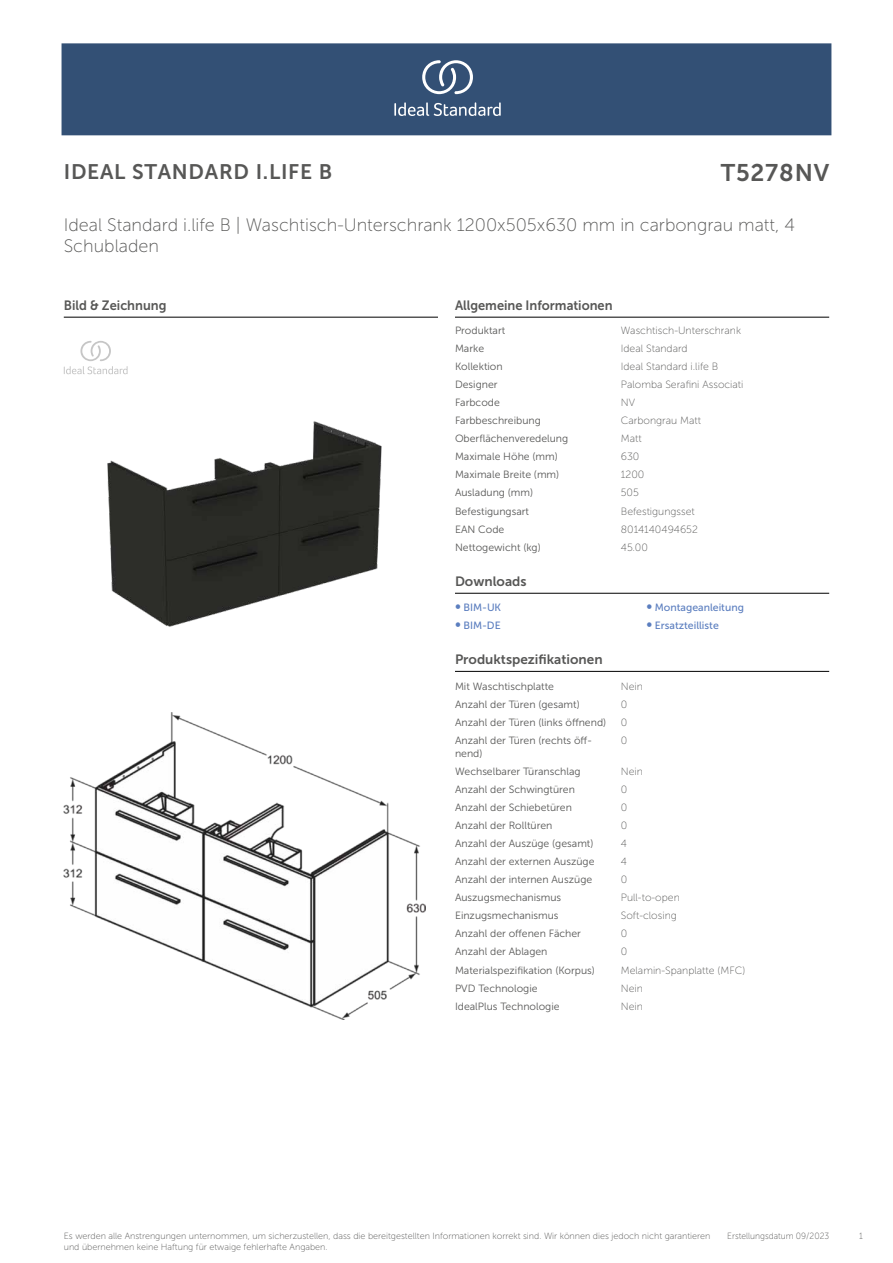
<style>
.page{position:relative;width:893px;height:1263px;background:#fff}
.page>*{position:absolute;margin:0;border:0;box-sizing:border-box;transform-origin:0 0}
.t1{font:24px "Museo Sans 700";letter-spacing:.035em;color:#575756}
.t2{font:21px "Museo Sans 700";letter-spacing:.035em;color:#575756}
.t3{font:18px/21.6px "Museo Sans 100";color:#575756}
.t4{font:13.5px "Museo Sans 700";color:#575756;scale:.95 1}
.t5{font:13.5px "Museo Sans 700";color:#575756}
.t6{font:10.5px/12.6px "Museo Sans 300";color:#575756}
.t7{font:10.5px "Museo Sans 100";color:#575756}
.t8{font:10.5px "Museo Sans 500";color:#5b7ebf}
.t9{font:9px "Museo Sans 100";color:#575756}
.t10{font:9px "Museo Sans 100";color:#575756;scale:.95 1}
.s1{font-size:15px}
</style>
<div class="page">
<div style="left:62px;top:43px;width:769px;height:92px;background:#335075"></div>
<svg style="left:394px;top:102px;width:107px;height:14px"></svg>
<svg style="left:422px;top:60px;width:51px;height:34px"></svg>
<hr style="left:455px;top:317px;width:374px;height:1px;background:#000">
<hr style="left:455px;top:593px;width:374px;height:1px;background:#000">
<hr style="left:455px;top:671px;width:374px;height:1px;background:#000">
<hr style="left:64px;top:317px;width:374px;height:1px;background:#000">
<svg style="left:64px;top:341px;width:64px;height:33px"></svg>
<img style="left:64px;top:713px;width:361px;height:307px">
<img style="left:107px;top:421px;width:275px;height:206px">
<h2 class="t2" style="left:64px;top:160px;width:270px">IDEAL STANDARD I.LIFE B</h2>
<h1 class="t1" style="left:721px;top:160px;width:110px">T5278NV</h1>
<h3 class="t3" style="left:64px;top:214px;width:733px">Ideal Standard i.life B | Waschtisch-Unterschrank 1200x505x630 mm in carbongrau matt, 4<br>Schubladen</h3>
<p class="t4" style="left:64px;top:298px;width:110px">Bild &amp; Zeichnung</p>
<p class="t4" style="left:455px;top:298px;width:167px">Allgemeine Informationen</p>
<p class="t6" style="left:455px;top:324px;width:52px">Produktart</p>
<p class="t7" style="left:621px;top:325px;width:122px">Waschtisch-Unterschrank</p>
<p class="t6" style="left:455px;top:342px;width:31px">Marke</p>
<p class="t7" style="left:621px;top:343px;width:68px">Ideal Standard</p>
<p class="t6" style="left:455px;top:360px;width:49px">Kollektion</p>
<p class="t7" style="left:621px;top:361px;width:99px">Ideal Standard i.life B</p>
<p class="t6" style="left:455px;top:378px;width:44px">Designer</p>
<p class="t7" style="left:621px;top:379px;width:124px">Palomba Serafini Associati</p>
<p class="t6" style="left:455px;top:396px;width:46px">Farbcode</p>
<p class="t7" style="left:621px;top:397px;width:16px">NV</p>
<p class="t6" style="left:455px;top:414px;width:87px">Farbbeschreibung</p>
<p class="t7" style="left:621px;top:415px;width:82px">Carbongrau Matt</p>
<p class="t6" style="left:455px;top:432px;width:115px">Oberflächenveredelung</p>
<p class="t7" style="left:621px;top:433px;width:22px">Matt</p>
<p class="t6" style="left:455px;top:450px;width:104px">Maximale Höhe (mm)</p>
<p class="t7" style="left:621px;top:451px;width:20px">630</p>
<p class="t6" style="left:455px;top:469px;width:106px">Maximale Breite (mm)</p>
<p class="t7" style="left:621px;top:469px;width:25px">1200</p>
<p class="t6" style="left:455px;top:487px;width:80px">Ausladung (mm)</p>
<p class="t7" style="left:621px;top:487px;width:20px">505</p>
<p class="t6" style="left:455px;top:505px;width:76px">Befestigungsart</p>
<p class="t7" style="left:621px;top:505px;width:75px">Befestigungsset</p>
<p class="t6" style="left:455px;top:523px;width:51px">EAN Code</p>
<p class="t7" style="left:621px;top:523px;width:79px">8014140494652</p>
<p class="t6" style="left:455px;top:541px;width:87px">Nettogewicht (kg)</p>
<p class="t7" style="left:621px;top:541px;width:29px">45.00</p>
<p class="t5" style="left:455px;top:574px;width:73px">Downloads</p>
<p class="t8" style="left:455px;top:601px;width:48px"><span class="s1">•</span> BIM-UK</p>
<p class="t8" style="left:455px;top:619px;width:47px"><span class="s1">•</span> BIM-DE</p>
<p class="t8" style="left:646px;top:601px;width:99px"><span class="s1">•</span> Montageanleitung</p>
<p class="t8" style="left:646px;top:619px;width:74px"><span class="s1">•</span> Ersatzteilliste</p>
<p class="t5" style="left:455px;top:652px;width:149px">Produktspezifikationen</p>
<p class="t6" style="left:455px;top:680px;width:101px">Mit Waschtischplatte</p>
<p class="t7" style="left:621px;top:680px;width:24px">Nein</p>
<p class="t6" style="left:455px;top:698px;width:126px">Anzahl der Türen (gesamt)</p>
<p class="t7" style="left:621px;top:698px;width:8px">0</p>
<p class="t6" style="left:455px;top:716px;width:153px">Anzahl der Türen (links öffnend)</p>
<p class="t7" style="left:621px;top:717px;width:8px">0</p>
<p class="t6" style="left:455px;top:734px;width:139px">Anzahl der Türen (rechts öff&shy;nend)</p>
<p class="t7" style="left:621px;top:735px;width:8px">0</p>
<p class="t6" style="left:455px;top:765px;width:127px">Wechselbarer Türanschlag</p>
<p class="t7" style="left:621px;top:765px;width:24px">Nein</p>
<p class="t6" style="left:455px;top:783px;width:121px">Anzahl der Schwingtüren</p>
<p class="t7" style="left:621px;top:783px;width:8px">0</p>
<p class="t6" style="left:455px;top:801px;width:118px">Anzahl der Schiebetüren</p>
<p class="t7" style="left:621px;top:801px;width:8px">0</p>
<p class="t6" style="left:455px;top:819px;width:99px">Anzahl der Rolltüren</p>
<p class="t7" style="left:621px;top:820px;width:8px">0</p>
<p class="t6" style="left:455px;top:837px;width:140px">Anzahl der Auszüge (gesamt)</p>
<p class="t7" style="left:621px;top:838px;width:8px">4</p>
<p class="t6" style="left:455px;top:855px;width:141px">Anzahl der externen Auszüge</p>
<p class="t7" style="left:621px;top:856px;width:8px">4</p>
<p class="t6" style="left:455px;top:873px;width:139px">Anzahl der internen Auszüge</p>
<p class="t7" style="left:621px;top:874px;width:8px">0</p>
<p class="t6" style="left:455px;top:891px;width:108px">Auszugsmechanismus</p>
<p class="t7" style="left:621px;top:892px;width:60px">Pull-to-open</p>
<p class="t6" style="left:455px;top:909px;width:105px">Einzugsmechanismus</p>
<p class="t7" style="left:621px;top:910px;width:58px">Soft-closing</p>
<p class="t6" style="left:455px;top:927px;width:127px">Anzahl der offenen Fächer</p>
<p class="t7" style="left:621px;top:928px;width:8px">0</p>
<p class="t6" style="left:455px;top:945px;width:94px">Anzahl der Ablagen</p>
<p class="t7" style="left:621px;top:946px;width:8px">0</p>
<p class="t6" style="left:455px;top:964px;width:141px">Materialspezifikation (Korpus)</p>
<p class="t7" style="left:621px;top:964px;width:126px">Melamin-Spanplatte (MFC)</p>
<p class="t6" style="left:455px;top:982px;width:84px">PVD Technologie</p>
<p class="t7" style="left:621px;top:982px;width:24px">Nein</p>
<p class="t6" style="left:455px;top:1000px;width:106px">IdealPlus Technologie</p>
<p class="t7" style="left:621px;top:1000px;width:24px">Nein</p>
<p class="t10" style="left:727px;top:1231px;width:109px">Erstellungsdatum 09/2023</p>
<p class="t9" style="left:64px;top:1231px;width:648px">Es werden alle Anstrengungen unternommen, um sicherzustellen, dass die bereitgestellten Informationen korrekt sind. Wir können dies jedoch nicht garantieren</p>
<p class="t10" style="left:859px;top:1231px;width:5px">1</p>
<p class="t9" style="left:64px;top:1242px;width:265px">und übernehmen keine Haftung für etwaige fehlerhafte Angaben.</p>
</div>
